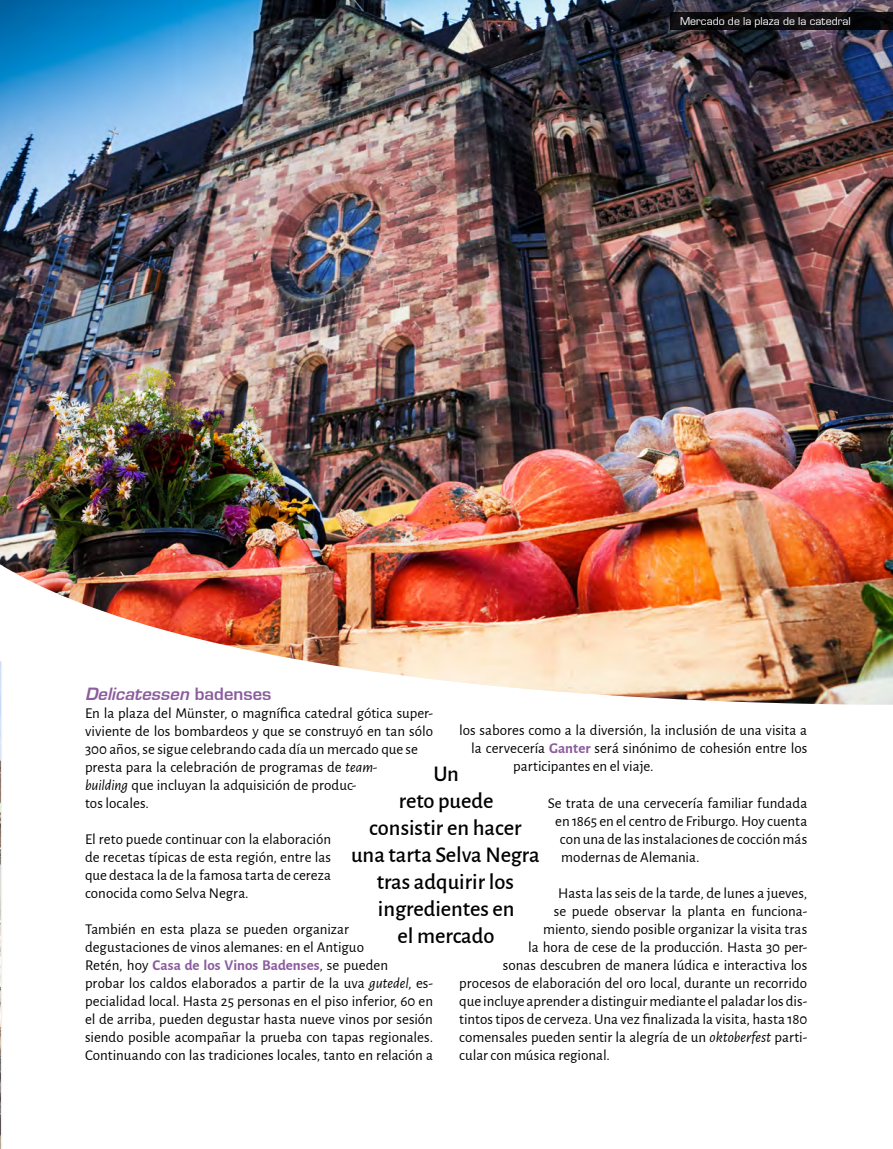
<style>
.page{position:relative;width:893px;height:1149px;background:#fff}
.page>*{position:absolute;margin:0;border:0;box-sizing:border-box;transform-origin:0 0}
.t1{font:500 22.5px/27px "Alegreya Sans";color:#000;text-align:center}
.t2{font:italic 700 16.5px "Euromode";letter-spacing:.005em;color:#8b5c9e}
.t3{font:15px/18px "Alegreya Sans";color:#000}
.t4{font:10.5px "Euromode Plain";letter-spacing:.005em;color:#fff}
.s1{font-style:normal}
.s2{font-style:italic}
.s3{font-weight:700;color:#8b5c9e}
</style>
<div class="page">
<svg style="left:1px;top:712px;width:1px;height:436px"></svg>
<img style="left:0;top:712px;width:1px;height:436px">
<img style="left:0;top:0;width:893px;height:706px">
<div style="left:670px;top:13px;width:223px;height:17px;background:#0d0b0e"></div>
<p class="t4" style="left:680px;top:15px;width:172px">Mercado de la plaza de la catedral</p>
<p class="t2" style="left:85px;top:683px;width:188px">Delicatessen <span class="s1">badenses</span></p>
<p class="t3" style="left:85px;top:703px;width:350px">En la plaza del Münster, o magnífica catedral gótica super&shy;viviente de los bombardeos y que se construyó en tan sólo 300 años, se sigue celebrando cada día un mercado que se presta para la celebración de programas de <span class="s2">team-<br>building</span> que incluyan la adquisición de produc-<br>tos locales.</p>
<p class="t3" style="left:85px;top:829px;width:248px;text-align:justify">El reto puede continuar con la elaboración de recetas típicas de esta región, entre las que destaca la de la famosa tarta de cereza conocida como Selva Negra.</p>
<p class="t3" style="left:85px;top:919px;width:350px">También en esta plaza se pueden organizar degustaciones de vinos alemanes: en el Antiguo<br>Retén, hoy <span class="s3">Casa de los Vinos Badenses</span>, se pueden<br>probar los caldos elaborados a partir de la uva <span class="s2">gutedel</span>, es&shy;pecialidad local. Hasta 25 personas en el piso inferior, 60 en el de arriba, pueden degustar hasta nueve vinos por sesión siendo posible acompañar la prueba con tapas regionales.<br>Continuando con las tradiciones locales, tanto en relación a</p>
<p class="t3" style="left:459px;top:720px;width:349px">los sabores como a la diversión, la inclusión de una visita a</p>
<p class="t3" style="left:471px;top:738px;width:337px">la cervecería <span class="s3">Ganter</span> será sinónimo de cohesión entre los</p>
<p class="t3" style="left:513px;top:756px;width:142px">participantes en el viaje.</p>
<p class="t3" style="left:548px;top:792px;width:261px">Se trata de una cervecería familiar fundada</p>
<p class="t3" style="left:555px;top:810px;width:253px">en 1865 en el centro de Friburgo. Hoy cuenta</p>
<p class="t3" style="left:560px;top:828px;width:249px">con una de las instalaciones de cocción más</p>
<p class="t3" style="left:561px;top:846px;width:140px">modernas de Alemania.</p>
<p class="t3" style="left:558px;top:882px;width:251px">Hasta las seis de la tarde, de lunes a jueves,</p>
<p class="t3" style="left:554px;top:900px;width:255px">se puede observar la planta en funciona-</p>
<p class="t3" style="left:543px;top:918px;width:265px">miento, siendo posible organizar la visita tras</p>
<p class="t3" style="left:528px;top:936px;width:281px">la hora de cese de la producción. Hasta 30 per-</p>
<p class="t3" style="left:503px;top:954px;width:306px">sonas descubren de manera lúdica e interactiva los</p>
<p class="t3" style="left:459px;top:972px;width:349px">procesos de elaboración del oro local, durante un recorrido</p>
<p class="t3" style="left:459px;top:990px;width:349px">que incluye aprender a distinguir mediante el paladar los dis-</p>
<p class="t3" style="left:459px;top:1008px;width:349px">tintos tipos de cerveza. Una vez finalizada la visita, hasta 180</p>
<p class="t3" style="left:459px;top:1026px;width:349px">comensales pueden sentir la alegría de un <span class="s2">oktoberfest</span> parti-</p>
<p class="t3" style="left:459px;top:1044px;width:152px">cular con música regional.</p>
<h1 class="t1" style="left:351px;top:759px;width:190px">Un<br>reto puede<br>consistir en hacer una tarta Selva Negra tras adquirir los ingredientes en<br>el mercado</h1>
</div>
